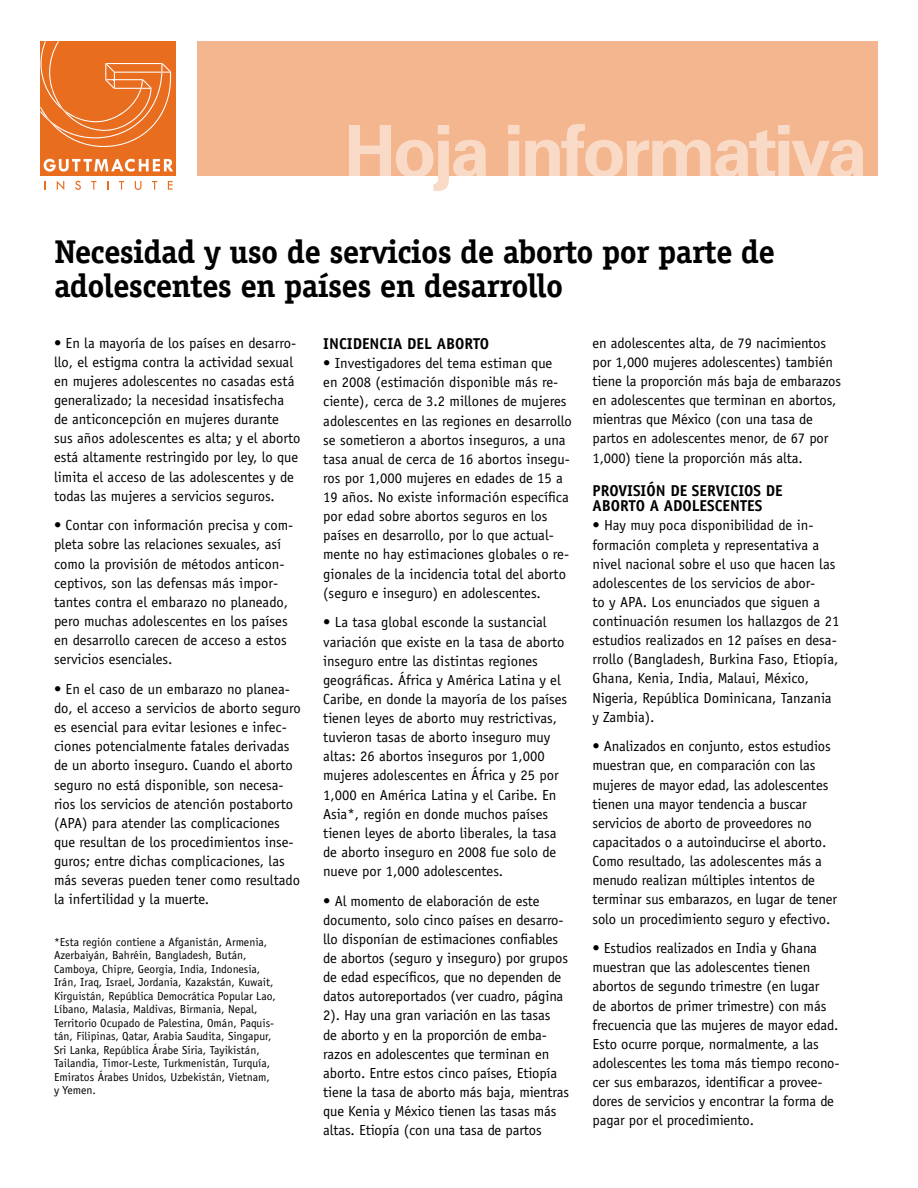
<style>
.page{position:relative;width:918px;height:1188px;background:#fff}
.page>*{position:absolute;margin:0;border:0;box-sizing:border-box;transform-origin:0 0}
.t1{font:700 72px "Univers";letter-spacing:-.045em;color:#f9dac7}
.t2{font:700 33px/34.5px "Officina Serif";letter-spacing:-.02em;color:#000}
.t3{font:700 15.75px/15px "Officina Sans";color:#000}
.t4{font:14.7px/19.2px "Officina Sans";letter-spacing:-.005em;color:#000}
.t5{font:11.7px/13.5px "Officina Sans";color:#000}
.s1{font-size:15px}
</style>
<div class="page">
<div style="left:40px;top:41px;width:136px;height:135px;background:#e86d1f"></div>
<svg style="left:40px;top:41px;width:131px;height:106px"></svg>
<svg style="left:43px;top:159px;width:130px;height:13px"></svg>
<svg style="left:44px;top:181px;width:2px;height:9px"></svg>
<svg style="left:57px;top:181px;width:7px;height:9px"></svg>
<svg style="left:75px;top:181px;width:6px;height:9px"></svg>
<svg style="left:91px;top:181px;width:5px;height:9px"></svg>
<svg style="left:119px;top:181px;width:5px;height:9px"></svg>
<svg style="left:135px;top:181px;width:6px;height:9px"></svg>
<svg style="left:152px;top:181px;width:5px;height:9px"></svg>
<svg style="left:168px;top:181px;width:5px;height:9px"></svg>
<div style="left:197px;top:41px;width:681px;height:135px;background:#f4b68f"></div>
<h1 class="t1" style="left:344px;top:105px;width:525px">Hoja informativa</h1>
<h2 class="t2" style="left:54px;top:234px;width:723px">Necesidad y uso de servicios de aborto por parte de adolescentes en países en desarrollo</h2>
<p class="t4" style="left:54px;top:333px;width:248px">• En la mayoría de los países en desarro&shy;llo, el estigma contra la actividad sexual en mujeres adolescentes no casadas está generalizado; la necesidad insatisfecha de anticoncepción en mujeres durante sus años adolescentes es alta; y el aborto está altamente restringido por ley, lo que limita el acceso de las adolescentes y de todas las mujeres a servicios seguros.</p>
<p class="t4" style="left:54px;top:516px;width:241px">• Contar con información precisa y com&shy;pleta sobre las relaciones sexuales, así como la provisión de métodos anticon&shy;ceptivos, son las defensas más impor&shy;tantes contra el embarazo no planeado, pero muchas adolescentes en los países en desarrollo carecen de acceso a estos servicios esenciales.</p>
<p class="t4" style="left:54px;top:679px;width:248px">• En el caso de un embarazo no planea&shy;do, el acceso a servicios de aborto seguro es esencial para evitar lesiones e infec&shy;ciones potencialmente fatales derivadas de un aborto inseguro. Cuando el aborto seguro no está disponible, son necesa&shy;rios los servicios de atención postaborto (APA) para atender las complicaciones que resultan de los procedimientos inse&shy;guros; entre dichas complicaciones, las más severas pueden tener como resultado la infertilidad y la muerte.</p>
<p class="t4" style="left:592px;top:333px;width:250px">en adolescentes alta, de 79 nacimientos por 1,000 mujeres adolescentes) también tiene la proporción más baja de embarazos en adolescentes que terminan en abortos, mientras que México (con una tasa de partos en adolescentes menor, de 67 por 1,000) tiene la proporción más alta.</p>
<p class="t3" style="left:592px;top:483px;width:192px">PROVISIÓN DE SERVICIOS DE<br>ABORTO A ADOLESCENTES</p>
<p class="t4" style="left:592px;top:516px;width:248px">• Hay muy poca disponibilidad de in&shy;formación completa y representativa a nivel nacional sobre el uso que hacen las adolescentes de los servicios de abor-<br>to y APA. Los enunciados que siguen a continuación resumen los hallazgos de 21 estudios realizados en 12 países en desa&shy;rrollo (Bangladesh, Burkina Faso, Etiopía, Ghana, Kenia, India, Malaui, México, Nigeria, República Dominicana, Tanzania y Zambia).</p>
<p class="t4" style="left:592px;top:737px;width:246px">• Analizados en conjunto, estos estudios muestran que, en comparación con las mujeres de mayor edad, las adolescentes tienen una mayor tendencia a buscar servicios de aborto de proveedores no capacitados o a autoinducirse el aborto.<br>Como resultado, las adolescentes más a menudo realizan múltiples intentos de terminar sus embarazos, en lugar de tener solo un procedimiento seguro y efectivo.</p>
<p class="t4" style="left:592px;top:939px;width:249px">• Estudios realizados en India y Ghana muestran que las adolescentes tienen abortos de segundo trimestre (en lugar<br>de abortos de primer trimestre) con más frecuencia que las mujeres de mayor edad.<br>Esto ocurre porque, normalmente, a las adolescentes les toma más tiempo recono&shy;cer sus embarazos, identificar a provee&shy;dores de servicios y encontrar la forma de pagar por el procedimiento.</p>
<p class="t3" style="left:323px;top:336px;width:167px">INCIDENCIA DEL ABORTO</p>
<p class="t4" style="left:323px;top:354px;width:250px">• Investigadores del tema estiman que<br>en 2008 (estimación disponible más re&shy;ciente), cerca de 3.2 millones de mujeres adolescentes en las regiones en desarrollo se sometieron a abortos inseguros, a una tasa anual de cerca de 16 abortos insegu&shy;ros por 1,000 mujeres en edades de 15 a 19 años. No existe información específica por edad sobre abortos seguros en los países en desarrollo, por lo que actual&shy;mente no hay estimaciones globales o re&shy;gionales de la incidencia total del aborto (seguro e inseguro) en adolescentes.</p>
<p class="t4" style="left:323px;top:613px;width:246px">• La tasa global esconde la sustancial variación que existe en la tasa de aborto inseguro entre las distintas regiones geográficas. África y América Latina y el Caribe, en donde la mayoría de los países tienen leyes de aborto muy restrictivas, tuvieron tasas de aborto inseguro muy altas: 26 abortos inseguros por 1,000 mujeres adolescentes en África y 25 por 1,000 en América Latina y el Caribe. En Asia<span class="s1">*</span>, región en donde muchos países tienen leyes de aborto liberales, la tasa de aborto inseguro en 2008 fue solo de nueve por 1,000 adolescentes.</p>
<p class="t4" style="left:323px;top:891px;width:247px">• Al momento de elaboración de este documento, solo cinco países en desarro&shy;llo disponían de estimaciones confiables de abortos (seguro y inseguro) por grupos de edad específicos, que no dependen de datos autoreportados (ver cuadro, página 2). Hay una gran variación en las tasas<br>de aborto y en la proporción de emba&shy;razos en adolescentes que terminan en aborto. Entre estos cinco países, Etiopía tiene la tasa de aborto más baja, mientras que Kenia y México tienen las tasas más altas. Etiopía (con una tasa de partos</p>
<p class="t5" style="left:54px;top:935px;width:224px">*Esta región contiene a Afganistán, Armenia, Azerbaiyán, Bahréin, Bangladesh, Bután, Camboya, Chipre, Georgia, India, Indonesia, Irán, Iraq, Israel, Jordania, Kazakstán, Kuwait, Kirguistán, República Democrática Popular Lao, Líbano, Malasia, Maldivas, Birmania, Nepal, Territorio Ocupado de Palestina, Omán, Paquis&shy;tán, Filipinas, Qatar, Arabia Saudita, Singapur, Sri Lanka, República Árabe Siria, Tayikistán, Tailandia, Timor-Leste, Turkmenistán, Turquía, Emiratos Árabes Unidos, Uzbekistán, Vietnam, y Yemen.</p>
</div>
